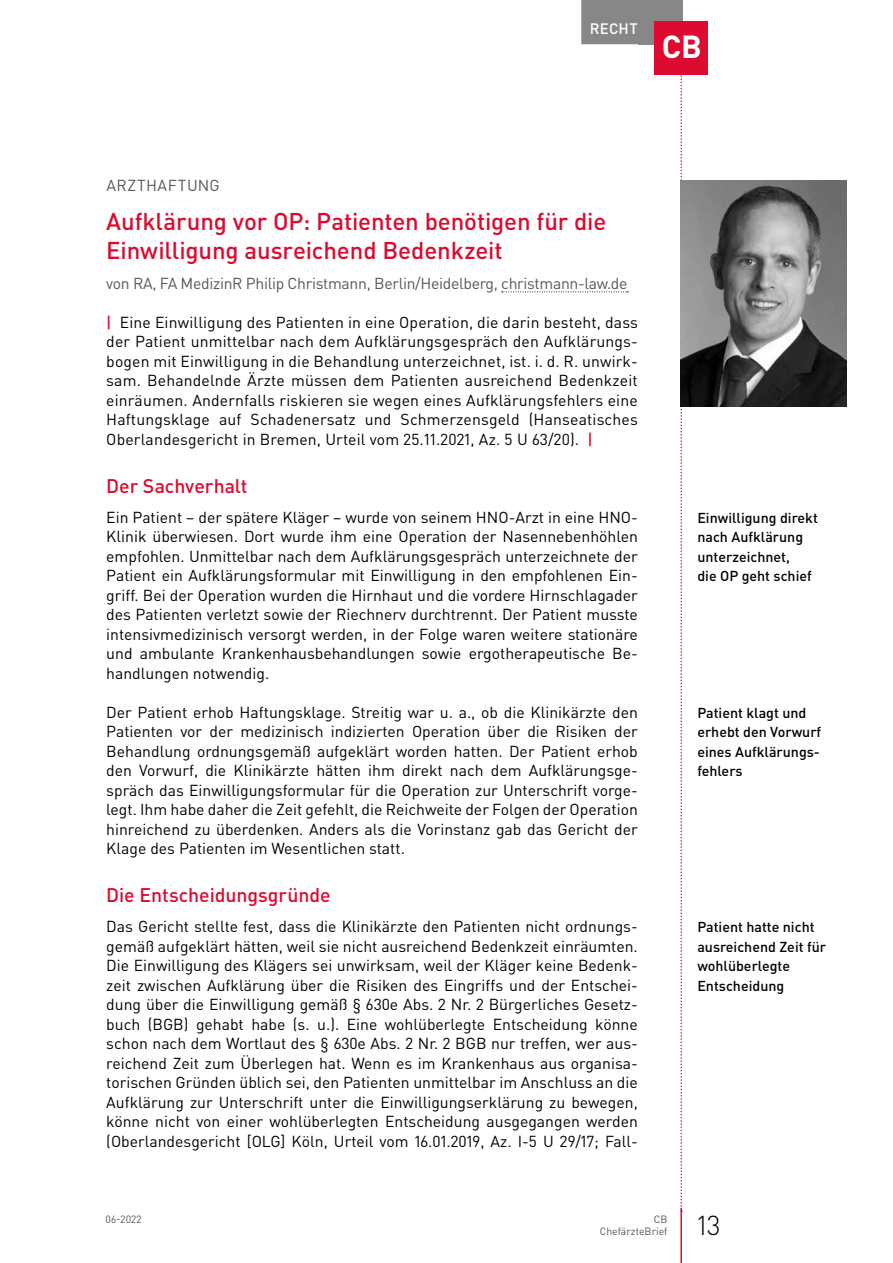
<style>
.page{position:relative;width:893px;height:1263px;background:#fff}
.page>*{position:absolute;margin:0;border:0;box-sizing:border-box;transform-origin:0 0}
.t1{font:700 31.5px "DIN Pro";color:#fff}
.t2{font:300 27px "DIN Pro";color:#000}
.t3{font:500 24px/28.5px "DIN Pro";letter-spacing:-.005em;color:#dd0b2f}
.t4{font:500 19.5px "DIN Pro";letter-spacing:-.005em;color:#dd0b2f}
.t5{font:15.75px/19.5px "DIN Pro";color:#000;text-align:justify}
.t6{font:15.75px "DIN Pro";letter-spacing:-.02em;color:#575756}
.t7{font:15.75px "DIN Pro";letter-spacing:.035em;color:#575756}
.t8{font:500 15px "DIN Pro";letter-spacing:.015em;color:#fff}
.t9{font:500 14.25px/19.5px "DIN Pro";color:#000}
.t10{font:10.5px/12.8px "DIN Pro";color:#575756;text-align:right}
.s1{font-weight:500;color:#dd0b2f}
</style>
<div class="page">
<svg style="left:680px;top:74px;width:2px;height:1134px"></svg>
<div style="left:638px;top:0;width:44px;height:44px;background:#878787"></div>
<hr style="left:680px;top:1208px;width:2px;height:55px;background:#dd0b2f">
<div style="left:581px;top:0;width:65px;height:44px;background:#878787"></div>
<div style="left:655px;top:21px;width:53px;height:53px;background:#dd0b2f"></div>
<svg style="left:502px;top:291px;width:126px;height:1px"></svg>
<img style="left:680px;top:181px;width:166px;height:225px">
<p class="t8" style="left:590px;top:18px;width:49px">Recht</p>
<h1 class="t1" style="left:662px;top:26px;width:42px">CB</h1>
<p class="t7" style="left:106px;top:175px;width:115px">ARZTHAFTUNG</p>
<h3 class="t3" style="left:106px;top:206px;width:502px">Aufklärung vor OP: Patienten benötigen für die<br>Einwilligung ausreichend Bedenkzeit</h3>
<p class="t6" style="left:106px;top:272px;width:523px">von RA, FA MedizinR Philip Christmann, Berlin/Heidelberg, christmann-law.de</p>
<p class="t5" style="left:106px;top:312px;width:533px"><span class="s1">|</span> Eine Einwilligung des Patienten in eine Operation, die darin besteht, dass der Patient unmittelbar nach dem Aufklärungsgespräch den Aufklärungs&shy;bogen mit Einwilligung in die Behandlung unterzeichnet, ist. i. d. R. unwirk&shy;sam. Behandelnde Ärzte müssen dem Patienten ausreichend Bedenkzeit einräumen. Andernfalls riskieren sie wegen eines Aufklärungsfehlers eine Haftungsklage auf Schadenersatz und Schmerzensgeld (Hanseatisches Oberlandesgericht in Bremen, Urteil vom 25.11.2021, Az. 5 U 63/20). <span class="s1">|</span></p>
<p class="t4" style="left:106px;top:473px;width:143px">Der Sachverhalt</p>
<p class="t5" style="left:106px;top:507px;width:533px">Ein Patient – der spätere Kläger – wurde von seinem HNO-Arzt in eine HNO-Klinik überwiesen. Dort wurde ihm eine Operation der Nasennebenhöhlen empfohlen. Unmittelbar nach dem Aufklärungsgespräch unterzeichnete der Patient ein Aufklärungsformular mit Einwilligung in den empfohlenen Ein&shy;griff. Bei der Operation wurden die Hirnhaut und die vordere Hirnschlagader des Patienten verletzt sowie der Riechnerv durchtrennt. Der Patient musste intensivmedizinisch versorgt werden, in der Folge waren weitere stationäre und ambulante Krankenhausbehandlungen sowie ergotherapeutische Be&shy;handlungen notwendig.</p>
<p class="t5" style="left:106px;top:702px;width:533px">Der Patient erhob Haftungsklage. Streitig war u. a., ob die Klinikärzte den Patienten vor der medizinisch indizierten Operation über die Risiken der Behandlung ordnungsgemäß aufgeklärt worden hatten. Der Patient erhob den Vorwurf, die Klinikärzte hätten ihm direkt nach dem Aufklärungsge&shy;spräch das Einwilligungsformular für die Operation zur Unterschrift vorge&shy;legt. Ihm habe daher die Zeit gefehlt, die Reichweite der Folgen der Operation hinreichend zu überdenken. Anders als die Vorinstanz gab das Gericht der Klage des Patienten im Wesentlichen statt.</p>
<p class="t4" style="left:106px;top:882px;width:226px">Die Entscheidungsgründe</p>
<p class="t5" style="left:106px;top:916px;width:533px;text-align:left">Das Gericht stellte fest, dass die Klinikärzte den Patienten nicht ordnungs&shy;gemäß aufgeklärt hätten, weil sie nicht ausreichend Bedenkzeit einräumten.<br>Die Einwilligung des Klägers sei unwirksam, weil der Kläger keine Bedenk&shy;zeit zwischen Aufklärung über die Risiken des Eingriffs und der Entschei&shy;dung über die Einwilligung gemäß § 630e Abs. 2 Nr. 2 Bürgerliches Gesetz&shy;buch (BGB) gehabt habe (s. u.). Eine wohlüberlegte Entscheidung könne schon nach dem Wortlaut des § 630e Abs. 2 Nr. 2 BGB nur treffen, wer aus&shy;reichend Zeit zum Überlegen hat. Wenn es im Krankenhaus aus organisa&shy;torischen Gründen üblich sei, den Patienten unmittelbar im Anschluss an die Aufklärung zur Unterschrift unter die Einwilligungserklärung zu bewegen, könne nicht von einer wohlüberlegten Entscheidung ausgegangen werden (Oberlandesgericht [OLG] Köln, Urteil vom 16.01.2019, Az. I-5 U 29/17; Fall-</p>
<p class="t9" style="left:697px;top:507px;width:122px">Einwilligung direkt nach Aufklärung unterzeichnet,<br>die OP geht schief</p>
<p class="t9" style="left:697px;top:702px;width:125px">Patient klagt und erhebt den Vorwurf eines Aufklärungs&shy;fehlers</p>
<p class="t9" style="left:697px;top:917px;width:130px">Patient hatte nicht ausreichend Zeit für wohlüberlegte<br>Entscheidung</p>
<p class="t10" style="left:106px;top:1212px;width:37px">06-2022</p>
<p class="t10" style="left:600px;top:1212px;width:69px">CB<br>ChefärzteBrief</p>
<h2 class="t2" style="left:697px;top:1207px;width:25px">13</h2>
</div>
